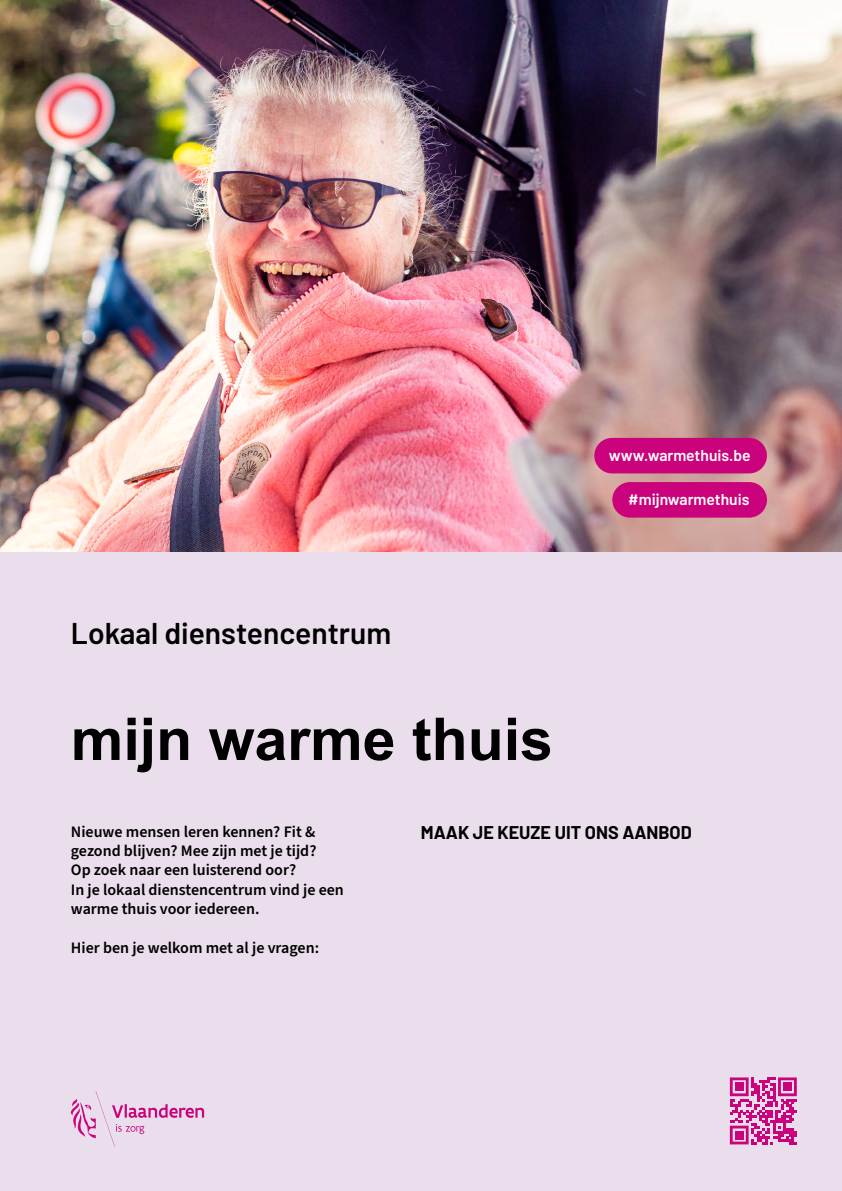
<style>
.page{position:relative;width:842px;height:1191px;background:#fff}
.page>*{position:absolute;margin:0;border:0;box-sizing:border-box;transform-origin:0 0}
.t1{font:700 59px "Arial";color:#000}
.t2{font:600 30px "Barlow";color:#000}
.t3{font:700 18px "Barlow";color:#000}
.t4{font:600 16px/19.2px "Source Sans Pro";color:#000}
.t5{font:600 15.7px "Barlow";color:#fff}
</style>
<div class="page">
<img style="left:0;top:0;width:842px;height:553px">
<div style="left:0;top:553px;width:842px;height:638px;background:#eadeec"></div>
<svg style="left:70px;top:1091px;width:134px;height:56px"></svg>
<svg style="left:730px;top:1077px;width:67px;height:67px"></svg>
<div style="left:735px;top:1082px;width:8px;height:8px;background:#ca027b"></div>
<div style="left:783px;top:1082px;width:8px;height:8px;background:#ca027b"></div>
<div style="left:735px;top:1131px;width:8px;height:8px;background:#ca027b"></div>
<div style="left:594px;top:438px;width:173px;height:35px;background:#ca027b;border-radius:18px"></div>
<div style="left:612px;top:482px;width:155px;height:35px;background:#ca027b;border-radius:18px"></div>
<h2 class="t2" style="left:71px;top:611px;width:322px">Lokaal dienstencentrum</h2>
<h1 class="t1" style="left:71px;top:700px;width:483px">mijn warme thuis</h1>
<p class="t5" style="left:609px;top:444px;width:143px">www.warmethuis.be</p>
<p class="t5" style="left:628px;top:488px;width:123px">#mijnwarmethuis</p>
<p class="t4" style="left:71px;top:822px;width:275px">Nieuwe mensen leren kennen? Fit &amp; gezond blijven? Mee zijn met je tijd?<br>Op zoek naar een luisterend oor?<br>In je lokaal dienstencentrum vind je een warme thuis voor iedereen.</p>
<p class="t4" style="left:71px;top:938px;width:250px">Hier ben je welkom met al je vragen:</p>
<p class="t3" style="left:421px;top:819px;width:272px">MAAK JE KEUZE UIT ONS AANBOD</p>
</div>
